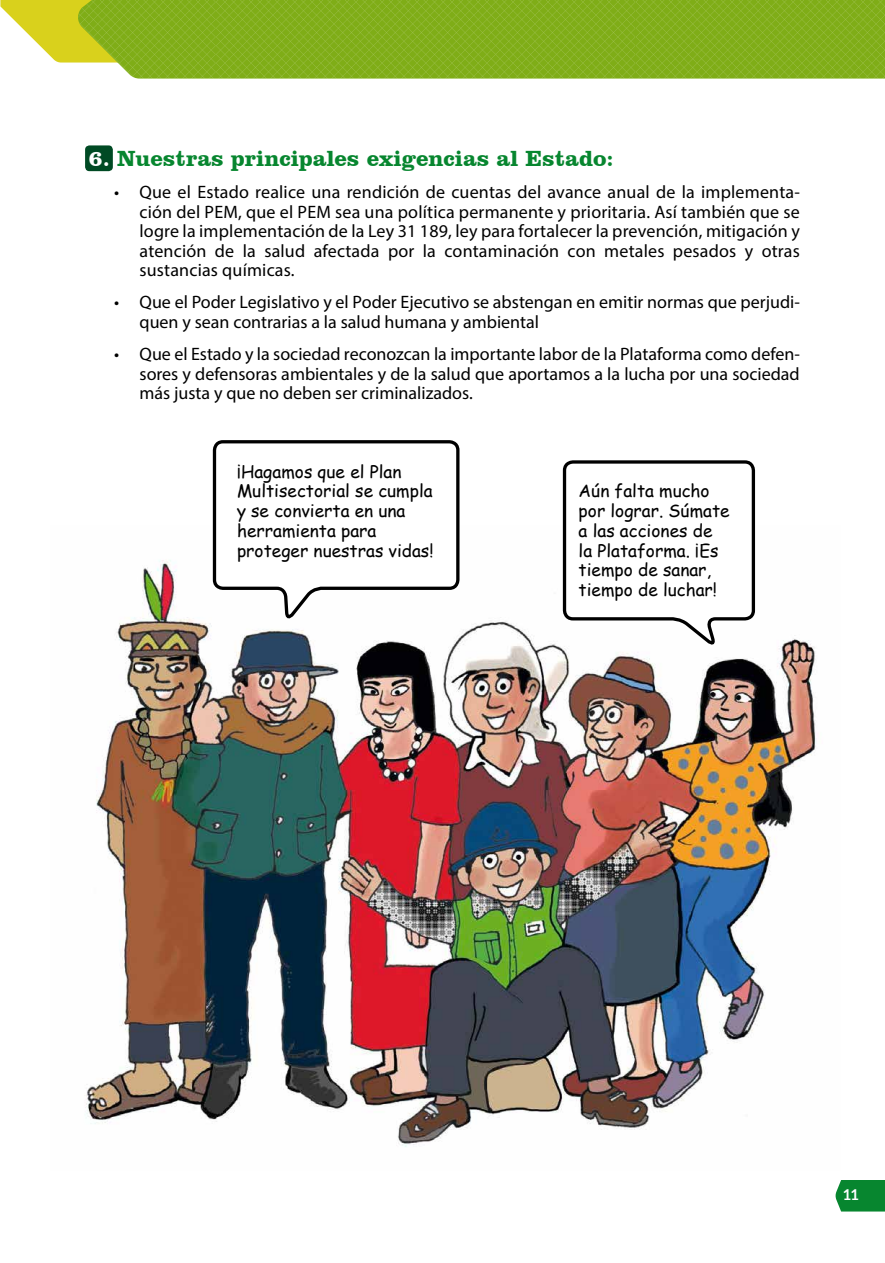
<style>
.page{position:relative;width:885px;height:1263px;background:#fff}
.page>*{position:absolute;margin:0;border:0;box-sizing:border-box;transform-origin:0 0}
.t1{font:700 22.5px "Clarendon BT";color:#07862f}
.t2{font:18px/19.5px "Myriad Pro";color:#000;text-align:justify}
.t3{font:17.4px/19.8px "Comic Sans MS";color:#000}
.t4{font:700 15px "Lato";color:#fff}
.s1{color:#fff}
</style>
<div class="page">
<div style="left:85px;top:145px;width:28px;height:26px;background:#004a24;border-radius:4px"></div>
<svg style="left:0;top:0;width:884px;height:79px"></svg>
<img style="left:85px;top:560px;width:731px;height:587px">
<svg style="left:211px;top:440px;width:250px;height:184px"></svg>
<svg style="left:561px;top:460px;width:195px;height:188px"></svg>
<div style="left:835px;top:1180px;width:49px;height:31px;background:#07862f"></div>
<p class="t1" style="left:88px;top:144px;width:526px"><span class="s1">6.</span> Nuestras principales exigencias al Estado:</p>
<p class="t2" style="left:139px;top:182px;width:661px;text-indent:-26px">• Que el Estado realice una rendición de cuentas del avance anual de la implementa&shy;ción del PEM, que el PEM sea una política permanente y prioritaria. Así también que se logre la implementación de la Ley 31 189, ley para fortalecer la prevención, mitigación y atención de la salud afectada por la contaminación con metales pesados y otras sustancias químicas.</p>
<p class="t2" style="left:139px;top:292px;width:661px;text-indent:-26px">• Que el Poder Legislativo y el Poder Ejecutivo se abstengan en emitir normas que perjudi&shy;quen y sean contrarias a la salud humana y ambiental</p>
<p class="t2" style="left:139px;top:344px;width:662px;text-indent:-26px">• Que el Estado y la sociedad reconozcan la importante labor de la Plataforma como defen&shy;sores y defensoras ambientales y de la salud que aportamos a la lucha por una sociedad más justa y que no deben ser criminalizados.</p>
<p class="t3" style="left:237px;top:461px;width:198px">¡Hagamos que el Plan<br>Multisectorial se cumpla y se convierta en una herramienta para proteger nuestras vidas!</p>
<p class="t3" style="left:578px;top:480px;width:152px">Aún falta mucho por lograr. Súmate a las acciones de la Plataforma. ¡Es tiempo de sanar, tiempo de luchar!</p>
<p class="t4" style="left:842px;top:1183px;width:18px">11</p>
</div>
